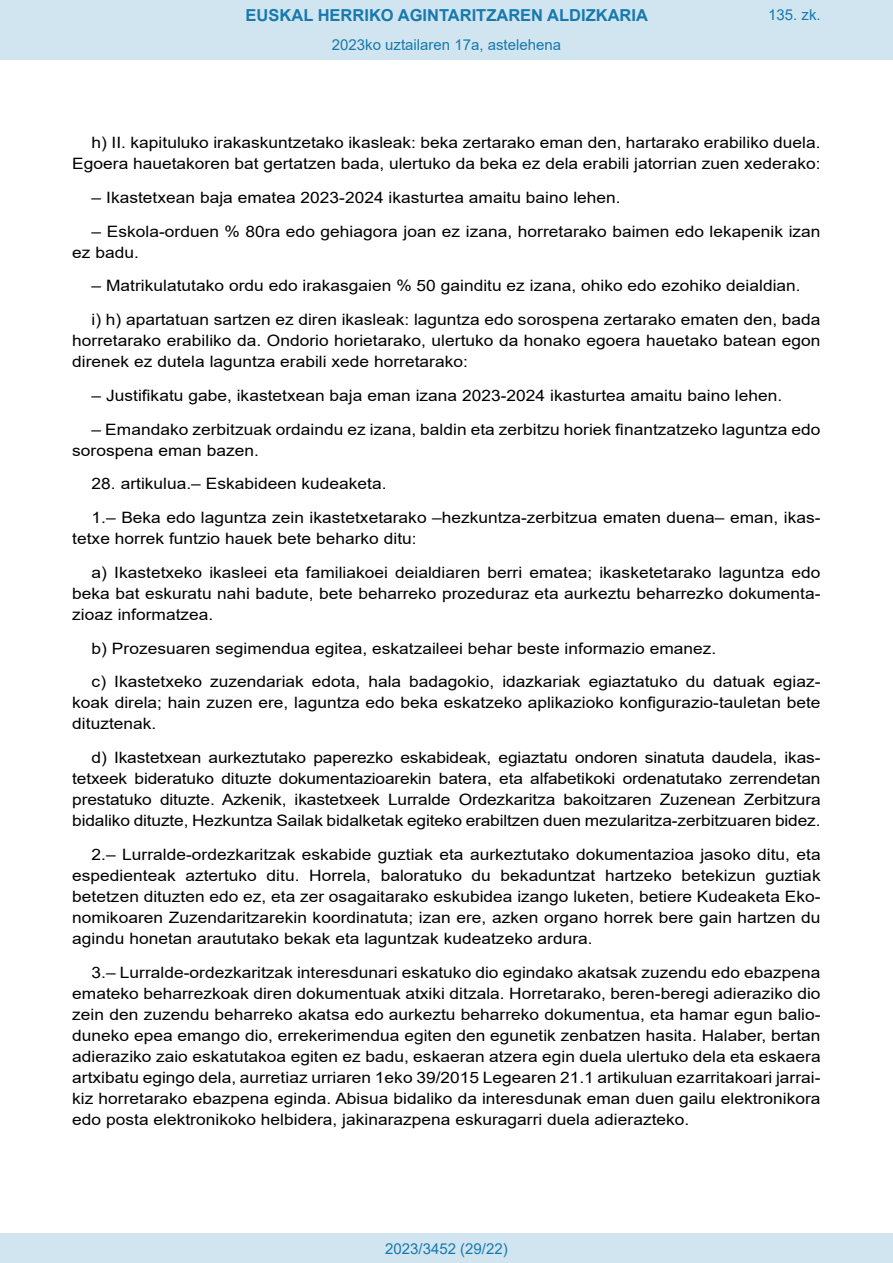
<style>
.page{position:relative;width:893px;height:1263px;background:#fff}
.page>*{position:absolute;margin:0;border:0;box-sizing:border-box;transform-origin:0 0}
.t1{font:700 16.5px "Arial";color:#1879ad}
.BOPVDetalle{font:15.6px/21px "Arial";color:#000;text-align:justify;scale:1.11 1}
.Paginacion_Centro{font:15px "Arial";color:#1879ad}
</style>
<div class="page">
<div style="left:0;top:0;width:893px;height:60px;background:#d0e5f0"></div>
<div style="left:0;top:1233px;width:893px;height:30px;background:#d0e5f0"></div>
<p class="t1" style="left:246px;top:3px;width:404px">EUSKAL HERRIKO AGINTARITZAREN ALDIZKARIA</p>
<p class="Paginacion_Centro" style="left:332px;top:35px;width:231px">2023ko uztailaren 17a, astelehena</p>
<p class="Paginacion_Centro" style="left:768px;top:5px;width:54px">135. zk.</p>
<p class="BOPVDetalle" style="left:72px;top:132px;width:676px;text-align:right">h) II. kapituluko irakaskuntzetako ikasleak: beka zertarako eman den, hartarako erabiliko duela.<br>Egoera hauetakoren bat gertatzen bada, ulertuko da beka ez dela erabili jatorrian zuen xederako:</p>
<p class="BOPVDetalle" style="left:92px;top:187px;width:478px">– Ikastetxean baja ematea 2023-2024 ikasturtea amaitu baino lehen.</p>
<p class="BOPVDetalle" style="left:72px;top:221px;width:676px;text-indent:19px">– Eskola-orduen % 80ra edo gehiagora joan ez izana, horretarako baimen edo lekapenik izan ez badu.</p>
<p class="BOPVDetalle" style="left:92px;top:275px;width:640px">– Matrikulatutako ordu edo irakasgaien % 50 gainditu ez izana, ohiko edo ezohiko deialdian.</p>
<p class="BOPVDetalle" style="left:72px;top:309px;width:676px;text-indent:19px">i) h) apartatuan sartzen ez diren ikasleak: laguntza edo sorospena zertarako ematen den, bada horretarako erabiliko da. Ondorio horietarako, ulertuko da honako egoera hauetako batean egon direnek ez dutela laguntza erabili xede horretarako:</p>
<p class="BOPVDetalle" style="left:92px;top:385px;width:624px">– Justifikatu gabe, ikastetxean baja eman izana 2023-2024 ikasturtea amaitu baino lehen.</p>
<p class="BOPVDetalle" style="left:72px;top:419px;width:676px;text-indent:19px">– Emandako zerbitzuak ordaindu ez izana, baldin eta zerbitzu horiek finantzatzeko laguntza edo sorospena eman bazen.</p>
<p class="BOPVDetalle" style="left:92px;top:473px;width:267px">28. artikulua.– Eskabideen kudeaketa.</p>
<p class="BOPVDetalle" style="left:72px;top:507px;width:676px;text-indent:19px">1.– Beka edo laguntza zein ikastetxetarako –hezkuntza-zerbitzua ematen duena– eman, ikas&shy;tetxe horrek funtzio hauek bete beharko ditu:</p>
<p class="BOPVDetalle" style="left:72px;top:562px;width:676px;text-indent:19px">a) Ikastetxeko ikasleei eta familiakoei deialdiaren berri ematea; ikasketetarako laguntza edo beka bat eskuratu nahi badute, bete beharreko prozeduraz eta aurkeztu beharrezko dokumenta&shy;zioaz informatzea.</p>
<p class="BOPVDetalle" style="left:92px;top:638px;width:564px">b) Prozesuaren segimendua egitea, eskatzaileei behar beste informazio emanez.</p>
<p class="BOPVDetalle" style="left:72px;top:671px;width:676px;text-indent:19px">c) Ikastetxeko zuzendariak edota, hala badagokio, idazkariak egiaztatuko du datuak egiaz&shy;koak direla; hain zuzen ere, laguntza edo beka eskatzeko aplikazioko konfigurazio-tauletan bete dituztenak.</p>
<p class="BOPVDetalle" style="left:72px;top:747px;width:676px;text-indent:19px">d) Ikastetxean aurkeztutako paperezko eskabideak, egiaztatu ondoren sinatuta daudela, ikas&shy;tetxeek bideratuko dituzte dokumentazioarekin batera, eta alfabetikoki ordenatutako zerrendetan prestatuko dituzte. Azkenik, ikastetxeek Lurralde Ordezkaritza bakoitzaren Zuzenean Zerbitzura bidaliko dituzte, Hezkuntza Sailak bidalketak egiteko erabiltzen duen mezularitza-zerbitzuaren bidez.</p>
<p class="BOPVDetalle" style="left:72px;top:844px;width:676px;text-indent:19px">2.– Lurralde-ordezkaritzak eskabide guztiak eta aurkeztutako dokumentazioa jasoko ditu, eta espedienteak aztertuko ditu. Horrela, baloratuko du bekaduntzat hartzeko betekizun guztiak betetzen dituzten edo ez, eta zer osagaitarako eskubidea izango luketen, betiere Kudeaketa Eko&shy;nomikoaren Zuzendaritzarekin koordinatuta; izan ere, azken organo horrek bere gain hartzen du agindu honetan araututako bekak eta laguntzak kudeatzeko ardura.</p>
<p class="BOPVDetalle" style="left:72px;top:962px;width:676px;text-indent:19px">3.– Lurralde-ordezkaritzak interesdunari eskatuko dio egindako akatsak zuzendu edo ebazpena emateko beharrezkoak diren dokumentuak atxiki ditzala. Horretarako, beren-beregi adieraziko dio zein den zuzendu beharreko akatsa edo aurkeztu beharreko dokumentua, eta hamar egun balio&shy;duneko epea emango dio, errekerimendua egiten den egunetik zenbatzen hasita. Halaber, bertan adieraziko zaio eskatutakoa egiten ez badu, eskaeran atzera egin duela ulertuko dela eta eskaera artxibatu egingo dela, aurretiaz urriaren 1eko 39/2015 Legearen 21.1 artikuluan ezarritakoari jarrai&shy;kiz horretarako ebazpena eginda. Abisua bidaliko da interesdunak eman duen gailu elektronikora edo posta elektronikoko helbidera, jakinarazpena eskuragarri duela adierazteko.</p>
<p class="Paginacion_Centro" style="left:385px;top:1238px;width:124px">2023/3452 (29/22)</p>
</div>
